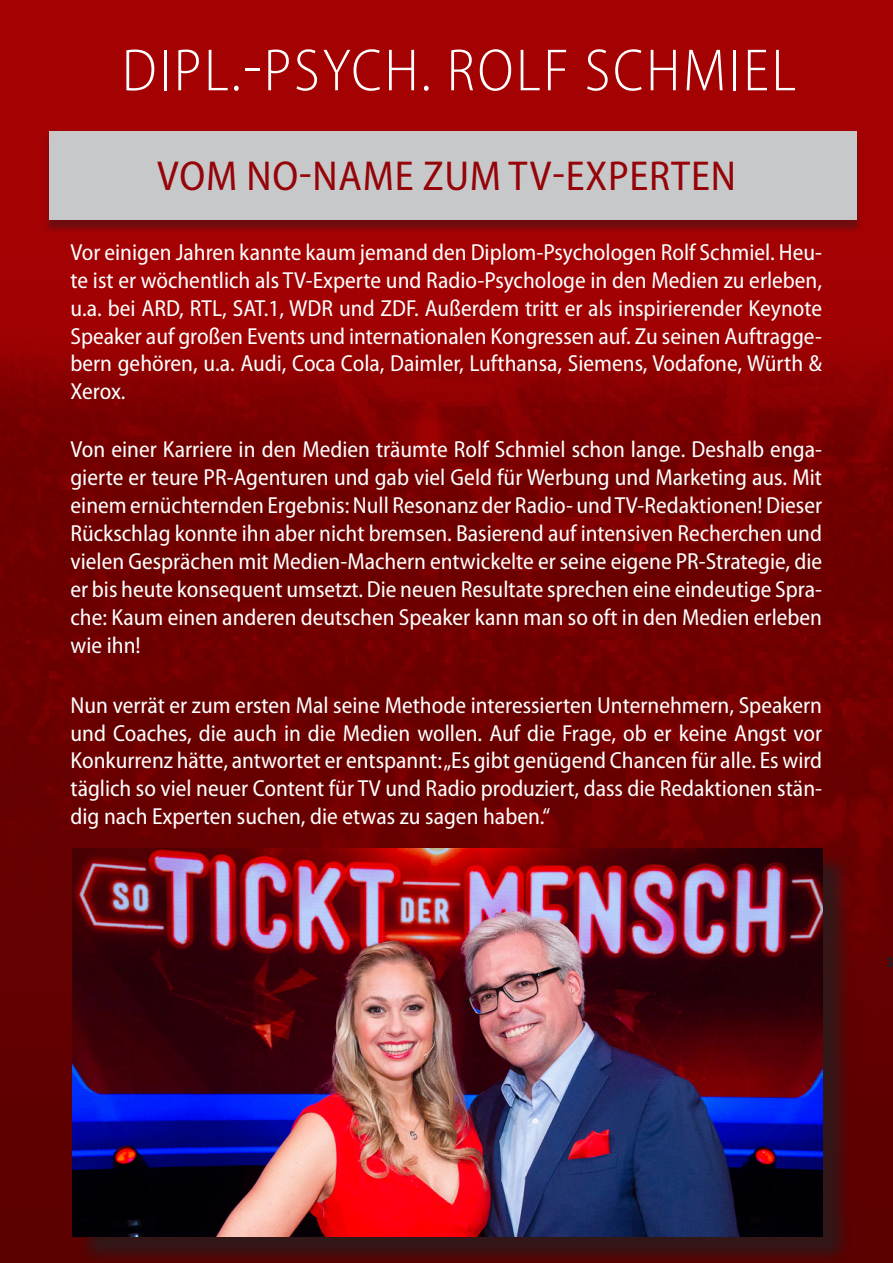
<style>
.page{position:relative;width:893px;height:1263px;background:#fff}
.page>*{position:absolute;margin:0;border:0;box-sizing:border-box;transform-origin:0 0}
.t1{font:300 semi-condensed 60px "Myriad Pro";letter-spacing:.045em;color:#fff}
.t2{font:semi-condensed 42px "Myriad Pro";letter-spacing:.02em;color:#940408}
.t3{font:semi-condensed 23.25px/27.9px "Myriad Pro";color:#fff;text-align:justify}
.t4{font:700 14.25px "Myriad Pro";color:#231f20}
</style>
<div class="page">
<img style="left:0;top:0;width:893px;height:1263px">
<div style="left:44px;top:135px;width:817px;height:98px;background:#231f20;opacity:.4"></div>
<div style="left:49px;top:131px;width:808px;height:89px;background:#c7c8ca"></div>
<div style="left:76px;top:852px;width:776px;height:411px;background:#231f20;opacity:.75"></div>
<img style="left:73px;top:848px;width:749px;height:389px">
<p class="t1" style="left:122px;top:38px;width:676px">DIPL.-PSYCH. ROLF SCHMIEL</p>
<p class="t2" style="left:157px;top:153px;width:580px">VOM NO-NAME ZUM TV-EXPERTEN</p>
<p class="t3" style="left:71px;top:239px;width:753px">Vor einigen Jahren kannte kaum jemand den Diplom-Psychologen Rolf Schmiel. Heu&shy;te ist er wöchentlich als TV-Experte und Radio-Psychologe in den Medien zu erleben, u.a. bei ARD, RTL, SAT.1, WDR und ZDF. Außerdem tritt er als inspirierender Keynote Speaker auf großen Events und internationalen Kongressen auf. Zu seinen Auftragge&shy;bern gehören, u.a. Audi, Coca Cola, Daimler, Lufthansa, Siemens, Vodafone, Würth &amp; Xerox.</p>
<p class="t3" style="left:71px;top:436px;width:753px">Von einer Karriere in den Medien träumte Rolf Schmiel schon lange. Deshalb enga&shy;gierte er teure PR-Agenturen und gab viel Geld für Werbung und Marketing aus. Mit einem ernüchternden Ergebnis: Null Resonanz der Radio- und TV-Redaktionen! Dieser Rückschlag konnte ihn aber nicht bremsen. Basierend auf intensiven Recherchen und vielen Gesprächen mit Medien-Machern entwickelte er seine eigene PR-Strategie, die er bis heute konsequent umsetzt. Die neuen Resultate sprechen eine eindeutige Spra&shy;che: Kaum einen anderen deutschen Speaker kann man so oft in den Medien erleben wie ihn!</p>
<p class="t3" style="left:71px;top:691px;width:753px">Nun verrät er zum ersten Mal seine Methode interessierten Unternehmern, Speakern und Coaches, die auch in die Medien wollen. Auf die Frage, ob er keine Angst vor Konkurrenz hätte, antwortet er entspannt: „Es gibt genügend Chancen für alle. Es wird täglich so viel neuer Content für TV und Radio produziert, dass die Redaktionen stän&shy;dig nach Experten suchen, die etwas zu sagen haben.“</p>
<p class="t4" style="left:886px;top:952px;width:9px">3</p>
</div>
